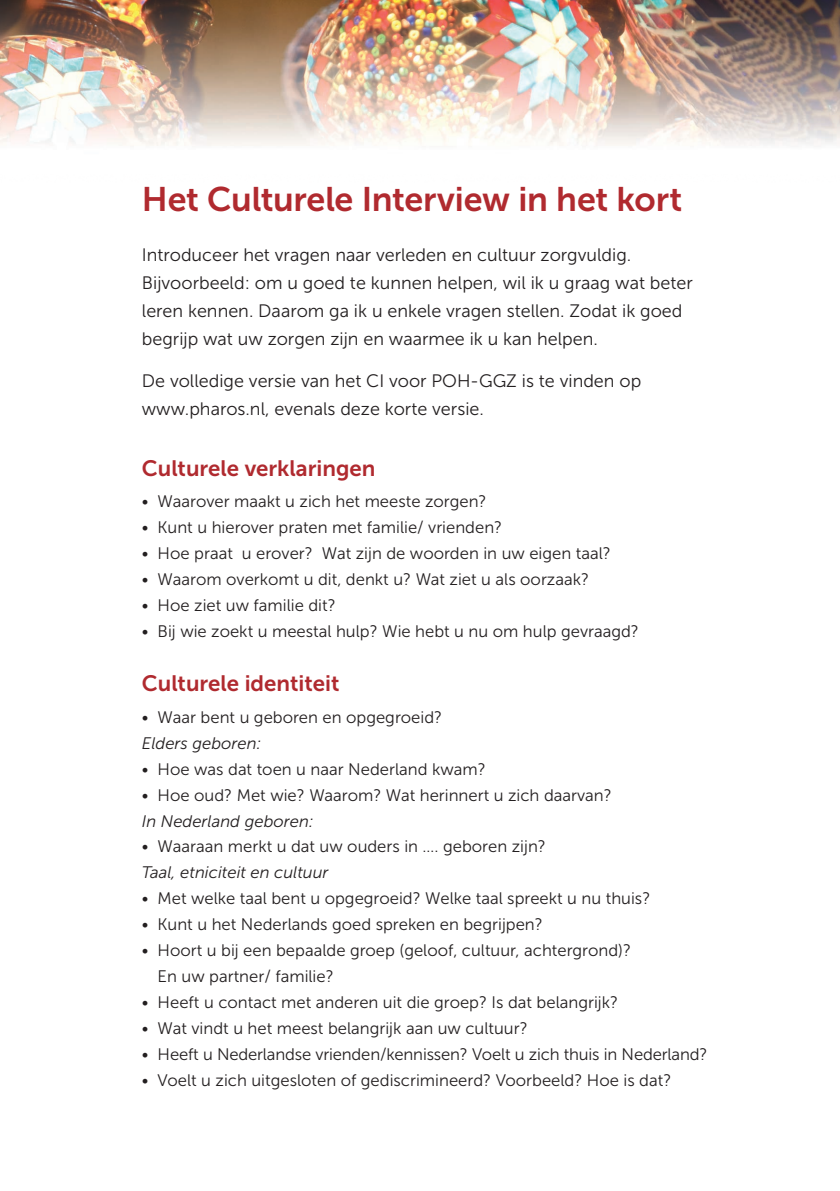
<style>
.page{position:relative;width:840px;height:1191px;background:#fff}
.page>*{position:absolute;margin:0;border:0;box-sizing:border-box;transform-origin:0 0}
.t1{font:34px "Museo Sans 700";letter-spacing:-.01em;color:#b02a2f}
.t2{font:22.2px "Museo Sans 700";color:#b02a2f}
.t3{font:18px/28px "Museo Sans 300";color:#231f20}
.t4{font:16.6px/26px "Museo Sans 300";color:#231f20}
.t5{font:italic 16.6px "Museo Sans 300";color:#231f20}
</style>
<div class="page">
<img style="left:0;top:0;width:839px;height:146px">
<h1 class="t1" style="left:142px;top:181px;width:541px">Het Culturele Interview in het kort</h1>
<p class="t3" style="left:142px;top:241px;width:552px">Introduceer het vragen naar verleden en cultuur zorgvuldig.<br>Bijvoorbeeld: om u goed te kunnen helpen, wil ik u graag wat beter leren kennen. Daarom ga ik u enkele vragen stellen. Zodat ik goed begrijp wat uw zorgen zijn en waarmee ik u kan helpen.</p>
<p class="t3" style="left:142px;top:367px;width:500px">De volledige versie van het CI voor POH-GGZ is te vinden op www.pharos.nl, evenals deze korte versie.</p>
<h2 class="t2" style="left:142px;top:455px;width:235px">Culturele verklaringen</h2>
<p class="t4" style="left:142px;top:488px;width:346px">• Waarover maakt u zich het meeste zorgen?</p>
<p class="t4" style="left:142px;top:514px;width:361px">• Kunt u hierover praten met familie/ vrienden?</p>
<p class="t4" style="left:142px;top:540px;width:470px">• Hoe praat u erover? Wat zijn de woorden in uw eigen taal?</p>
<p class="t4" style="left:142px;top:566px;width:448px">• Waarom overkomt u dit, denkt u? Wat ziet u als oorzaak?</p>
<p class="t4" style="left:142px;top:592px;width:195px">• Hoe ziet uw familie dit?</p>
<p class="t4" style="left:142px;top:618px;width:498px">• Bij wie zoekt u meestal hulp? Wie hebt u nu om hulp gevraagd?</p>
<h2 class="t2" style="left:142px;top:671px;width:199px">Culturele identiteit</h2>
<p class="t4" style="left:142px;top:704px;width:301px">• Waar bent u geboren en opgegroeid?</p>
<p class="t5" style="left:142px;top:734px;width:121px">Elders geboren:</p>
<p class="t4" style="left:142px;top:756px;width:345px">• Hoe was dat toen u naar Nederland kwam?</p>
<p class="t4" style="left:142px;top:782px;width:471px">• Hoe oud? Met wie? Waarom? Wat herinnert u zich daarvan?</p>
<p class="t5" style="left:142px;top:812px;width:173px">In Nederland geboren:</p>
<p class="t4" style="left:142px;top:834px;width:405px">• Waaraan merkt u dat uw ouders in …. geboren zijn?</p>
<p class="t5" style="left:142px;top:863px;width:188px">Taal, etniciteit en cultuur</p>
<p class="t4" style="left:142px;top:885px;width:509px">• Met welke taal bent u opgegroeid? Welke taal spreekt u nu thuis?</p>
<p class="t4" style="left:142px;top:911px;width:402px">• Kunt u het Nederlands goed spreken en begrijpen?</p>
<p class="t4" style="left:157px;top:937px;width:474px;text-indent:-16px">• Hoort u bij een bepaalde groep (geloof, cultuur, achtergrond)?<br>En uw partner/ familie?</p>
<p class="t4" style="left:142px;top:989px;width:477px">• Heeft u contact met anderen uit die groep? Is dat belangrijk?</p>
<p class="t4" style="left:142px;top:1015px;width:387px">• Wat vindt u het meest belangrijk aan uw cultuur?</p>
<p class="t4" style="left:142px;top:1041px;width:566px">• Heeft u Nederlandse vrienden/kennissen? Voelt u zich thuis in Nederland?</p>
<p class="t4" style="left:142px;top:1067px;width:530px">• Voelt u zich uitgesloten of gediscrimineerd? Voorbeeld? Hoe is dat?</p>
</div>
